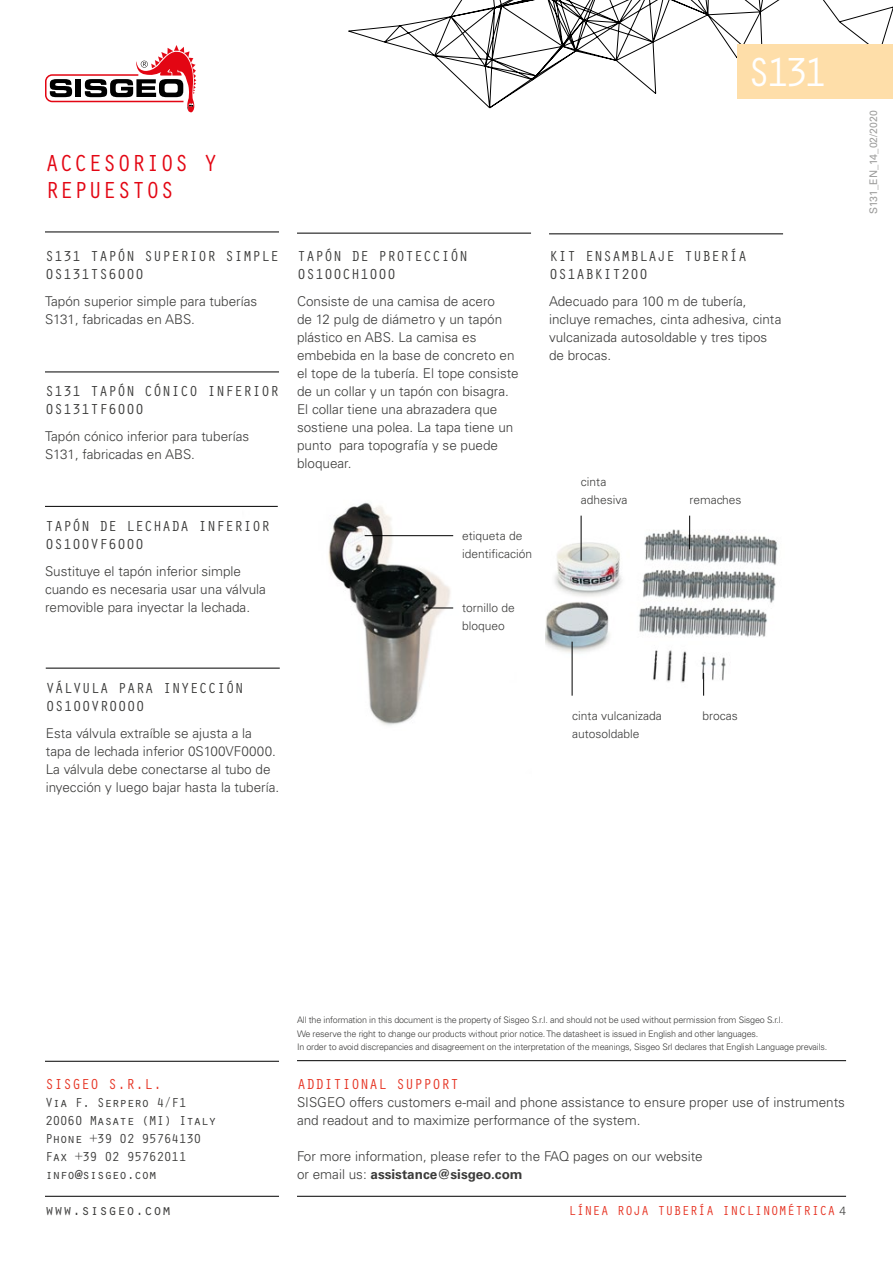
<style>
.page{position:relative;width:893px;height:1263px;background:#fff}
.page>*{position:absolute;margin:0;border:0;box-sizing:border-box;transform-origin:0 0}
.t1{font:42px "Orator Std";color:#fff}
.t2{font:24px "Orator Std";color:#e30613}
.t3{font:15px "Orator Std";color:#3c3c3b}
.t4{font:15px "Orator Std";color:#e63323}
.paragrafo_base{font:300 13.5px/18px "Univers LT Std";color:#3c3c3b}
.t5{font:13.5px/18px "Orator Std";letter-spacing:-.05em;color:#3c3c3b}
.t6{font:13.5px "Orator Std";color:#e63323}
.t7{font:300 12px/18px "Univers LT Std";color:#3c3c3b}
.t8{font:10.5px "Univers LT Std";color:#9d9d9c}
.t9{font:300 9px/13.5px "Univers LT Std";letter-spacing:-.02em;color:#3c3c3b}
.s1{font-weight:700}
.s2{font-family:"Univers LT Std";font-weight:300;font-size:12px;color:#3c3c3b}
</style>
<div class="page">
<svg style="left:348px;top:0;width:545px;height:108px"></svg>
<div style="left:737px;top:45px;width:156px;height:54px;background:#fedea9"></div>
<svg style="left:45px;top:45px;width:151px;height:68px"></svg>
<hr style="left:45px;top:1061px;width:234px;height:1px;background:#000">
<hr style="left:45px;top:1196px;width:234px;height:1px;background:#000">
<hr style="left:297px;top:1060px;width:549px;height:1px;background:#000">
<hr style="left:297px;top:1196px;width:549px;height:1px;background:#000">
<img style="left:243px;top:502px;width:211px;height:224px">
<hr style="left:365px;top:535px;width:88px;height:1px;background:#000">
<svg style="left:426px;top:608px;width:27px;height:1px"></svg>
<hr style="left:297px;top:233px;width:234px;height:1px;background:#000">
<hr style="left:46px;top:668px;width:234px;height:1px;background:#000">
<hr style="left:45px;top:372px;width:234px;height:1px;background:#000">
<hr style="left:45px;top:232px;width:234px;height:1px;background:#000">
<hr style="left:45px;top:506px;width:233px;height:1px;background:#000">
<hr style="left:549px;top:234px;width:234px;height:1px;background:#000">
<img style="left:545px;top:518px;width:233px;height:178px">
<hr style="left:581px;top:516px;width:1px;height:45px;background:#000">
<hr style="left:572px;top:642px;width:1px;height:54px;background:#000">
<svg style="left:703px;top:673px;width:1px;height:23px"></svg>
<hr style="left:689px;top:516px;width:1px;height:33px;background:#000">
<h1 class="t1" style="left:746px;top:42px;width:83px">S131</h1>
<p class="t2" style="left:45px;top:146px;width:174px">ACCESORIOS Y</p>
<p class="t2" style="left:45px;top:173px;width:131px">REPUESTOS</p>
<p class="t3" style="left:45px;top:245px;width:236px">S131 TAPÓN SUPERIOR SIMPLE</p>
<p class="t3" style="left:45px;top:263px;width:100px">0S131TS6000</p>
<p class="paragrafo_base" style="left:45px;top:292px;width:214px">Tapón superior simple para tuberías<br>S131, fabricadas en ABS.</p>
<p class="t3" style="left:45px;top:380px;width:236px">S131 TAPÓN CÓNICO INFERIOR</p>
<p class="t3" style="left:45px;top:398px;width:100px">0S131TF6000</p>
<p class="paragrafo_base" style="left:45px;top:427px;width:206px">Tapón cónico inferior para tuberías<br>S131, fabricadas en ABS.</p>
<p class="t3" style="left:45px;top:515px;width:227px">TAPÓN DE LECHADA INFERIOR</p>
<p class="t3" style="left:45px;top:533px;width:100px">0S100VF6000</p>
<p class="paragrafo_base" style="left:45px;top:562px;width:223px">Sustituye el tapón inferior simple cuando es necesaria usar una válvula removible para inyectar la lechada.</p>
<p class="t3" style="left:46px;top:677px;width:200px">VÁLVULA PARA INYECCIÓN</p>
<p class="t3" style="left:46px;top:695px;width:100px">0S100VR0000</p>
<p class="paragrafo_base" style="left:46px;top:724px;width:235px">Esta válvula extraíble se ajusta a la tapa de lechada inferior 0S100VF0000.<br>La válvula debe conectarse al tubo de inyección y luego bajar hasta la tubería.</p>
<p class="t3" style="left:297px;top:245px;width:173px">TAPÓN DE PROTECCIÓN</p>
<p class="t3" style="left:297px;top:263px;width:100px">0S100CH1000</p>
<p class="paragrafo_base" style="left:297px;top:292px;width:223px">Consiste de una camisa de acero<br>de 12 pulg de diámetro y un tapón plástico en ABS. La camisa es embebida en la base de concreto en el tope de la tubería. El tope consiste de un collar y un tapón con bisagra.<br>El collar tiene una abrazadera que sostiene una polea. La tapa tiene un punto para topografía y se puede bloquear.</p>
<p class="t7" style="left:462px;top:527px;width:62px">etiqueta de</p>
<p class="t7" style="left:462px;top:545px;width:72px">identificación</p>
<p class="t3" style="left:549px;top:245px;width:200px">KIT ENSAMBLAJE TUBERÍA</p>
<p class="t3" style="left:549px;top:263px;width:100px">0S1ABKIT200</p>
<p class="paragrafo_base" style="left:549px;top:292px;width:234px">Adecuado para 100 m de tubería, incluye remaches, cinta adhesiva, cinta vulcanizada autosoldable y tres tipos de brocas.</p>
<p class="t7" style="left:581px;top:473px;width:27px">cinta</p>
<p class="t7" style="left:581px;top:491px;width:48px">adhesiva</p>
<p class="t7" style="left:689px;top:491px;width:54px">remaches</p>
<p class="t7" style="left:462px;top:599px;width:54px">tornillo de</p>
<p class="t7" style="left:462px;top:617px;width:44px">bloqueo</p>
<p class="t7" style="left:572px;top:707px;width:91px">cinta vulcanizada autosoldable</p>
<p class="t7" style="left:702px;top:707px;width:37px">brocas</p>
<p class="t8" style="left:867px;top:214px;width:105px;rotate:-90deg">S131_EN_14_02/2020</p>
<p class="t4" style="left:45px;top:1073px;width:118px">SISGEO S.R.L.</p>
<p class="t5" style="left:45px;top:1093px;width:173px">Via F. Serpero 4/F1<br>20060 Masate (MI) Italy<br>Phone +39 02 95764130<br>Fax +39 02 95762011 info@sisgeo.com</p>
<p class="t9" style="left:297px;top:1013px;width:532px">All the information in this document is the property of Sisgeo S.r.l. and should not be used without permission from Sisgeo S.r.l.<br>We reserve the right to change our products without prior notice. The datasheet is issued in English and other languages.<br>In order to avoid discrepancies and disagreement on the interpretation of the meanings, Sisgeo Srl declares that English Language prevails.</p>
<p class="t4" style="left:297px;top:1073px;width:163px">ADDITIONAL SUPPORT</p>
<p class="paragrafo_base" style="left:297px;top:1093px;width:549px">SISGEO offers customers e-mail and phone assistance to ensure proper use of instruments and readout and to maximize performance of the system.</p>
<p class="paragrafo_base" style="left:297px;top:1147px;width:407px">For more information, please refer to the FAQ pages on our website or email us: <span class="s1">assistance@sisgeo.com</span></p>
<p class="t3" style="left:45px;top:1199px;width:127px">www.sisgeo.com</p>
<p class="t6" style="left:568px;top:1201px;width:279px">LÍNEA ROJA TUBERÍA INCLINOMÉTRICA <span class="s2">4</span></p>
</div>
